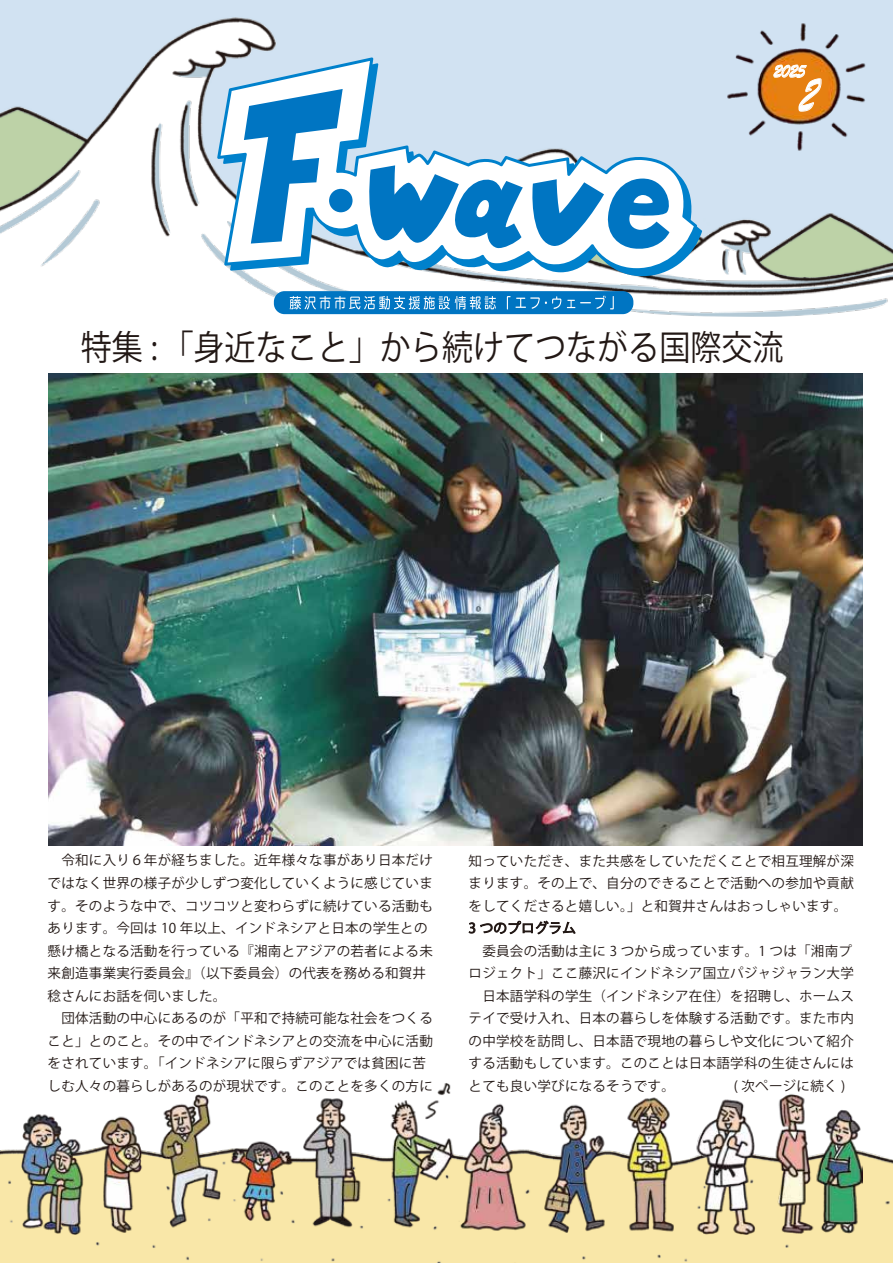
<style>
.page{position:relative;width:893px;height:1263px;background:#fff}
.page>*{position:absolute;margin:0;border:0;box-sizing:border-box;transform-origin:0 0}
.t1{font:italic 52.8px "Brush Script";color:#fff;scale:.67 1}
.t2{font:34.5px "Koz Go Pr 6 N";color:#221815;scale:.9 1}
.t3{font:19.8px "Brush Script";color:#fff;scale:.91 1}
.t4{font:13.5px/22.5px "Koz Go Pr 6 N";letter-spacing:.02em;color:#221815}
</style>
<div class="page">
<img style="left:1px;top:0;width:892px;height:317px">
<div style="left:1px;top:1149px;width:892px;height:114px;background:#f9e7a8"></div>
<img style="left:22px;top:1083px;width:840px;height:151px">
<img style="left:725px;top:20px;width:143px;height:134px">
<svg style="left:773px;top:65px;width:50px;height:47px;background:#e99336"></svg>
<div style="left:274px;top:291px;width:359px;height:23px;background:#0075c2;border-radius:11px"></div>
<svg style="left:290px;top:296px;width:206px;height:14px"></svg>
<svg style="left:507px;top:296px;width:54px;height:13px"></svg>
<svg style="left:567px;top:296px;width:47px;height:13px"></svg>
<svg style="left:223px;top:63px;width:479px;height:213px"></svg>
<svg style="left:217px;top:57px;width:480px;height:214px;fill:#d1e2f2"></svg>
<svg style="left:244px;top:89px;width:99px;height:155px"></svg>
<div style="left:329px;top:189px;width:24px;height:23px;background:#0075c2;border-radius:50%"></div>
<svg style="left:531px;top:178px;width:142px;height:73px"></svg>
<svg style="left:366px;top:165px;width:157px;height:84px"></svg>
<svg style="left:468px;top:920px;width:108px;height:15px"></svg>
<img style="left:48px;top:373px;width:814px;height:472px">
<h3 class="t3" style="left:774px;top:59px;width:36px">2025</h3>
<h1 class="t1" style="left:798px;top:63px;width:46px">2</h1>
<h2 class="t2" style="left:81px;top:328px;width:782px">特集 : 「身近なこと」から続けてつながる国際交流</h2>
<p class="t4" style="left:48px;top:849px;width:387px">　令和に入り６年が経ちました。近年様々な事があり日本だけではなく世界の様子が少しずつ変化していくように感じています。そのような中で、コツコツと変わらずに続けている活動もあります。今回は 10 年以上、インドネシアと日本の学生との懸け橋となる活動を行っている『湘南とアジアの若者による未来創造事業実行委員会』（以下委員会）の代表を務める和賀井稔さんにお話を伺いました。<br>　団体活動の中心にあるのが「平和で持続可能な社会をつくること」とのこと。その中でインドネシアとの交流を中心に活動をされています。「インドネシアに限らずアジアでは貧困に苦しむ人々の暮らしがあるのが現状です。このことを多くの方に</p>
<p class="t4" style="left:469px;top:850px;width:387px;text-align:justify">知っていただき、また共感をしていただくことで相互理解が深まります。その上で、自分のできることで活動への参加や貢献をしてくださると嬉しい。」と和賀井さんはおっしゃいます。</p>
<p class="t4" style="left:469px;top:939px;width:387px">　委員会の活動は主に 3 つから成っています。1 つは「湘南プロジェクト」ここ藤沢にインドネシア国立パジャジャラン大学　日本語学科の学生（インドネシア在住）を招聘し、ホームステイで受け入れ、日本の暮らしを体験する活動です。また市内の中学校を訪問し、日本語で現地の暮らしや文化について紹介する活動もしています。このことは日本語学科の生徒さんにはとても良い学びになるそうです。　　　 　( 次ページに続く )</p>
</div>
